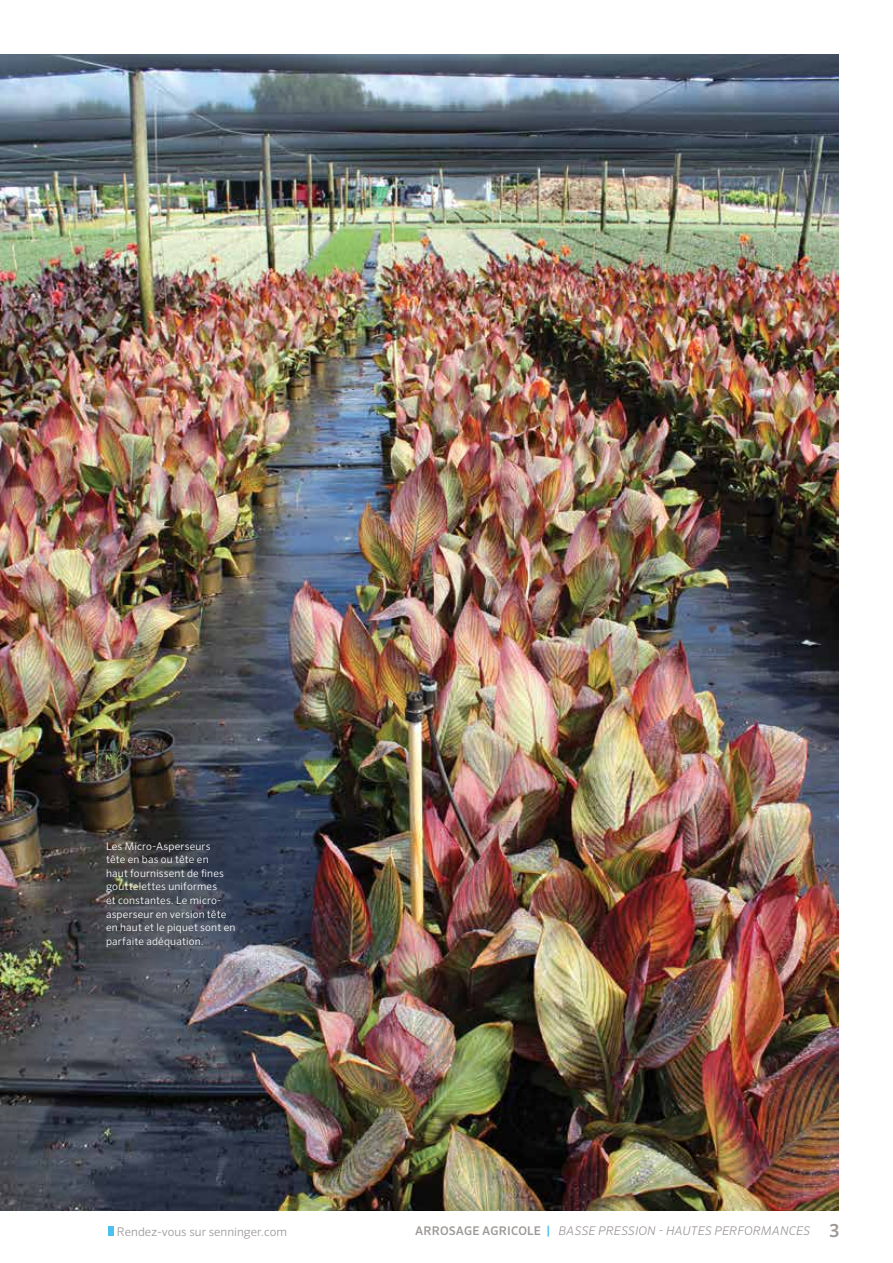
<style>
.page{position:relative;width:893px;height:1263px;background:#fff}
.page>*{position:absolute;margin:0;border:0;box-sizing:border-box;transform-origin:0 0}
.t1{font:italic 300 12px "Sero Pro";letter-spacing:.01em;color:#9c9896}
.t2{font:300 12px "Sero Pro";color:#9c9896}
.t3{font:300 10.5px/13.5px "Sero Pro";letter-spacing:.015em;color:#fff}
.s1{font-weight:500;font-style:normal}
.s2{font-weight:500;font-style:normal;color:#4cc0ef}
.s3{font-weight:500;font-style:normal;font-size:18px}
</style>
<div class="page">
<div style="left:108px;top:1226px;width:6px;height:10px;background:#4cc0ef"></div>
<img style="left:0;top:54px;width:839px;height:1156px">
<p class="t3" style="left:106px;top:839px;width:131px">Les Micro-Asperseurs<br>tête en bas ou tête en<br>haut fournissent de fines gouttelettes uniformes<br>et constantes. Le micro&shy;asperseur en version tête en haut et le piquet sont en parfaite adéquation.</p>
<p class="t2" style="left:117px;top:1224px;width:172px">Rendez-vous sur senninger.com</p>
<p class="t1" style="left:415px;top:1223px;width:426px"><span class="s1">ARROSAGE AGRICOLE</span> <span class="s2">|</span> BASSE PRESSION - HAUTES PERFORMANCES <span class="s3">3</span></p>
</div>
